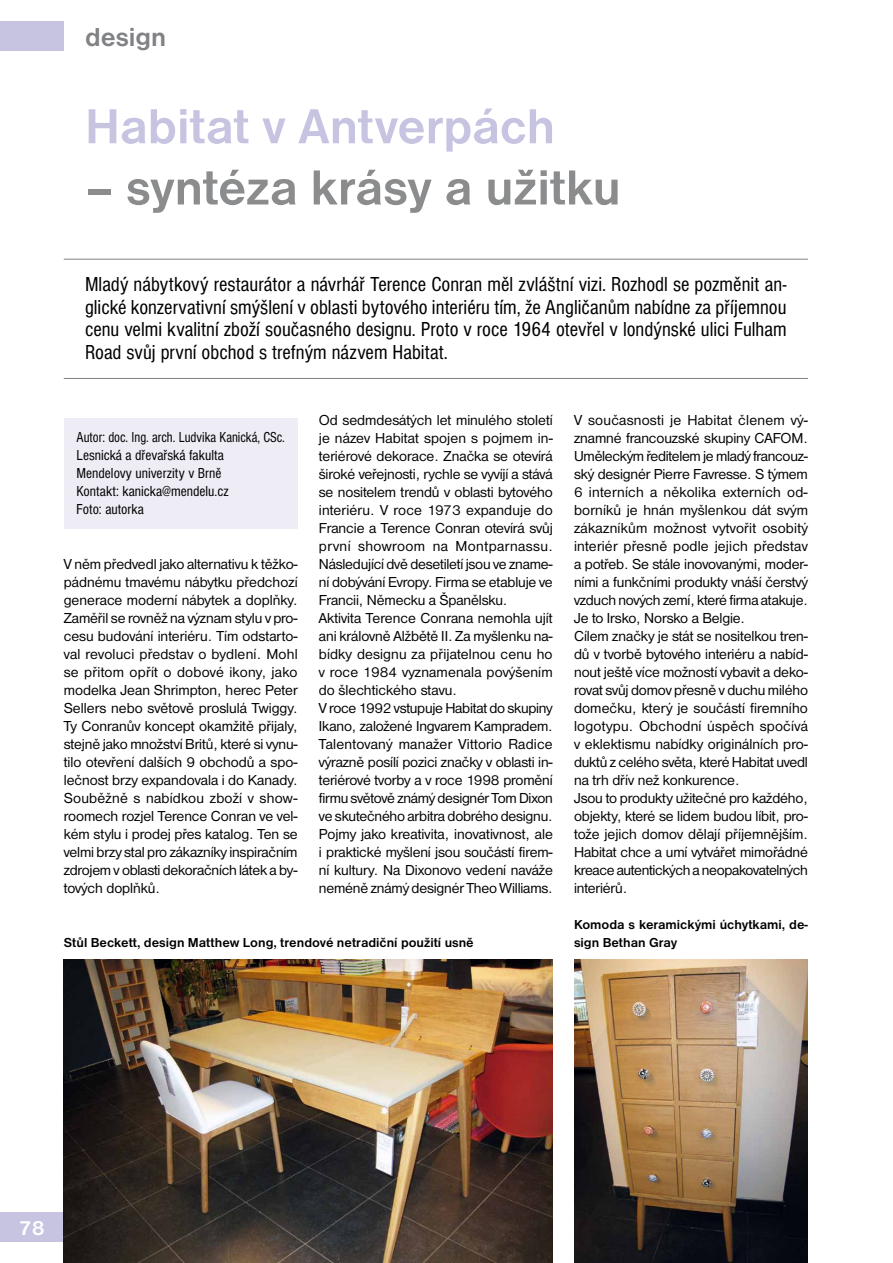
<style>
.page{position:relative;width:893px;height:1263px;background:#fff}
.page>*{position:absolute;margin:0;border:0;box-sizing:border-box;transform-origin:0 0}
.t1{font:700 51px "Nimbus San DEE";letter-spacing:-.005em;color:#8a8c8e}
.t2{font:700 51px "Nimbus San DEE";letter-spacing:-.005em;color:#c7c4e2}
.t3{font:700 27px "Nimbus San DEE";color:#808285}
.t4{font:condensed 21px/22.5px "Nimbus San DEE";color:#000;text-align:justify}
.t5{font:700 21px "Nimbus San DEE";color:#fff}
.t6{font:15px/18px "Nimbus San DEE";letter-spacing:-.01em;color:#000}
.t7{font:condensed 15px/18px "Nimbus San DEE";color:#000;scale:.93 1}
.t8{font:700 13.5px/18px "Nimbus San DEE";color:#000}
</style>
<div class="page">
<div style="left:0;top:1212px;width:64px;height:30px;background:#c7c4e2"></div>
<div style="left:0;top:21px;width:64px;height:30px;background:#c7c4e2"></div>
<hr style="left:64px;top:259px;width:744px;height:1px;background:#808285">
<hr style="left:64px;top:378px;width:744px;height:1px;background:#808285">
<div style="left:64px;top:418px;width:234px;height:110px;background:#eeedf6"></div>
<img style="left:64px;top:960px;width:489px;height:303px">
<img style="left:574px;top:960px;width:234px;height:303px">
<h2 class="t3" style="left:85px;top:22px;width:83px">design</h2>
<h1 class="t2" style="left:85px;top:98px;width:472px">Habitat v Antverpách</h1>
<h1 class="t1" style="left:85px;top:159px;width:537px">– syntéza krásy a užitku</h1>
<p class="t4" style="left:85px;top:274px;width:703px">Mladý nábytkový restaurátor a návrhář Terence Conran měl zvláštní vizi. Rozhodl se pozměnit an&shy;glické konzervativní smýšlení v oblasti bytového interiéru tím, že Angličanům nabídne za příjemnou cenu velmi kvalitní zboží současného designu. Proto v roce 1964 otevřel v londýnské ulici Fulham Road svůj první obchod s trefným názvem Habitat.</p>
<p class="t7" style="left:77px;top:428px;width:226px">Autor: doc. Ing. arch. Ludvika Kanická, CSc.<br>Lesnická a dřevařská fakulta<br>Mendelovy univerzity v Brně<br>Kontakt: kanicka@mendelu.cz<br>Foto: autorka</p>
<p class="t6" style="left:64px;top:555px;width:235px;text-align:justify">V něm předvedl jako alternativu k těžko&shy;pádnému tmavému nábytku předchozí generace moderní nábytek a doplňky.<br>Zaměřil se rovněž na význam stylu v pro&shy;cesu budování interiéru. Tím odstarto&shy;val revoluci představ o bydlení. Mohl se přitom opřít o dobové ikony, jako modelka Jean Shrimpton, herec Peter Sellers nebo světově proslulá Twiggy.<br>Ty Conranův koncept okamžitě přijaly, stejně jako množství Britů, které si vynu&shy;tilo otevření dalších 9 obchodů a spo&shy;lečnost brzy expandovala i do Kanady.<br>Souběžně s nabídkou zboží v show&shy;roomech rozjel Terence Conran ve vel&shy;kém stylu i prodej přes katalog. Ten se velmi brzy stal pro zákazníky inspiračním zdrojem v oblasti dekoračních látek a by&shy;tových doplňků.</p>
<p class="t6" style="left:319px;top:411px;width:236px">Od sedmdesátých let minulého století je název Habitat spojen s pojmem in&shy;teriérové dekorace. Značka se otevírá široké veřejnosti, rychle se vyvíjí a stává se nositelem trendů v oblasti bytového interiéru. V roce 1973 expanduje do Francie a Terence Conran otevírá svůj první showroom na Montparnassu.<br>Následující dvě desetiletí jsou ve zname&shy;ní dobývání Evropy. Firma se etabluje ve Francii, Německu a Španělsku.<br>Aktivita Terence Conrana nemohla ujít ani královně Alžbětě II. Za myšlenku na&shy;bídky designu za přijatelnou cenu ho v roce 1984 vyznamenala povýšením do šlechtického stavu.<br>V roce 1992 vstupuje Habitat do skupiny Ikano, založené Ingvarem Kampradem.<br>Talentovaný manažer Vittorio Radice výrazně posílí pozici značky v oblasti in&shy;teriérové tvorby a v roce 1998 promění firmu světově známý designér Tom Dixon ve skutečného arbitra dobrého designu.<br>Pojmy jako kreativita, inovativnost, ale i praktické myšlení jsou součástí firem&shy;ní kultury. Na Dixonovo vedení naváže neméně známý designér Theo Williams.</p>
<p class="t6" style="left:574px;top:411px;width:236px">V současnosti je Habitat členem vý&shy;znamné francouzské skupiny CAFOM.<br>Uměleckým ředitelem je mladý francouz&shy;ský designér Pierre Favresse. S týmem 6 interních a několika externích od&shy;borníků je hnán myšlenkou dát svým zákazníkům možnost vytvořit osobitý interiér přesně podle jejich představ a potřeb. Se stále inovovanými, moder&shy;ními a funkčními produkty vnáší čerstvý vzduch nových zemí, které firma atakuje.<br>Je to Irsko, Norsko a Belgie.<br>Cílem značky je stát se nositelkou tren&shy;dů v tvorbě bytového interiéru a nabíd&shy;nout ještě více možností vybavit a deko&shy;rovat svůj domov přesně v duchu milého domečku, který je součástí firemního logotypu. Obchodní úspěch spočívá v eklektismu nabídky originálních pro&shy;duktů z celého světa, které Habitat uvedl na trh dřív než konkurence.<br>Jsou to produkty užitečné pro každého, objekty, které se lidem budou líbit, pro&shy;tože jejich domov dělají příjemnějším.<br>Habitat chce a umí vytvářet mimořádné kreace autentických a neopakovatelných interiérů.</p>
<p class="t8" style="left:64px;top:934px;width:412px">Stůl Beckett, design Matthew Long, trendové netradiční použití usně</p>
<p class="t8" style="left:574px;top:916px;width:235px">Komoda s keramickými úchytkami, de&shy;sign Bethan Gray</p>
<h3 class="t5" style="left:19px;top:1216px;width:28px">78</h3>
</div>
